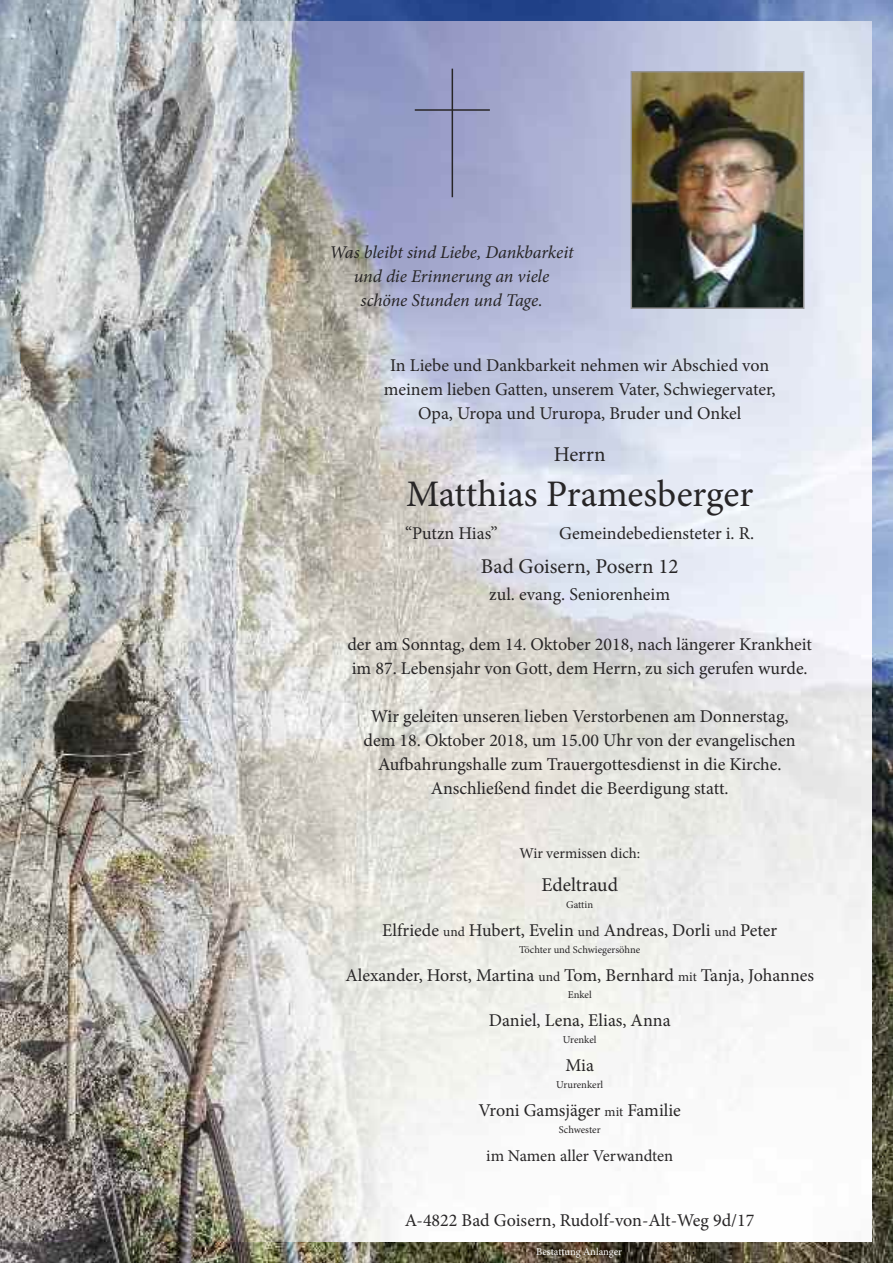
<style>
.page{position:relative;width:893px;height:1263px;background:#fff}
.page>*{position:absolute;margin:0;border:0;box-sizing:border-box;transform-origin:0 0}
.t1{font:37.5px "Minion Pro";color:#272526}
.t2{font:21px "Minion Pro";color:#272526}
.t3{font:19.5px "Minion Pro";color:#272526}
.t4{font:18px/24px "Minion Pro";color:#272526;text-align:center}
.t5{font:italic 18px/24px "Minion Pro";letter-spacing:-.01em;color:#272526;text-align:center}
.t6{font:16.5px "Minion Pro";color:#272526}
.t7{font:15px "Minion Pro";color:#272526}
.t8{font:10.5px "Minion Pro";letter-spacing:-.005em;color:#272526}
.t9{font:10.5px "Minion Pro";letter-spacing:-.005em;color:#fff}
.s1{font-size:13.5px}
</style>
<div class="page">
<img style="left:0;top:0;width:893px;height:1263px">
<img style="left:21px;top:21px;width:851px;height:1221px">
<img style="left:634px;top:74px;width:167px;height:232px">
<div style="left:631px;top:71px;width:173px;height:238px;border:2px solid #939293"></div>
<hr style="left:452px;top:69px;width:1px;height:128px;background:#272526">
<hr style="left:415px;top:109px;width:75px;height:2px;background:#272526">
<p class="t5" style="left:330px;top:242px;width:246px">Was bleibt sind Liebe, Dankbarkeit und die Erinnerung an viele schöne Stunden und Tage.</p>
<p class="t4" style="left:384px;top:355px;width:393px">In Liebe und Dankbarkeit nehmen wir Abschied von meinem lieben Gatten, unserem Vater, Schwiegervater,<br>Opa, Uropa und Ururopa, Bruder und Onkel</p>
<p class="t2" style="left:554px;top:446px;width:53px">Herrn</p>
<h1 class="t1" style="left:406px;top:479px;width:349px">Matthias Pramesberger</h1>
<p class="t4" style="left:405px;top:523px;width:94px">“Putzn Hias”</p>
<p class="t4" style="left:559px;top:523px;width:197px">Gemeindebediensteter i. R.</p>
<p class="t2" style="left:481px;top:558px;width:199px">Bad Goisern, Posern 12</p>
<p class="t4" style="left:489px;top:584px;width:182px">zul. evang. Seniorenheim</p>
<p class="t4" style="left:347px;top:634px;width:466px;text-align:left">der am Sonntag, dem 14. Oktober 2018, nach längerer Krankheit im 87. Lebensjahr von Gott, dem Herrn, zu sich gerufen wurde.</p>
<p class="t4" style="left:364px;top:706px;width:434px">Wir geleiten unseren lieben Verstorbenen am Donnerstag, dem 18. Oktober 2018, um 15.00 Uhr von der evangelischen Aufbahrungshalle zum Trauergottesdienst in die Kirche.<br>Anschließend findet die Beerdigung statt.</p>
<p class="t7" style="left:519px;top:848px;width:122px">Wir vermissen dich:</p>
<p class="t3" style="left:541px;top:877px;width:78px">Edeltraud</p>
<p class="t8" style="left:566px;top:900px;width:28px">Gattin</p>
<p class="t4" style="left:382px;top:920px;width:396px">Elfriede <span class="s1">und</span> Hubert, Evelin <span class="s1">und</span> Andreas, Dorli <span class="s1">und</span> Peter</p>
<p class="t8" style="left:519px;top:945px;width:123px">Töchter und Schwiegersöhne</p>
<p class="t4" style="left:345px;top:965px;width:470px">Alexander, Horst, Martina <span class="s1">und</span> Tom, Bernhard <span class="s1">mit</span> Tanja, Johannes</p>
<p class="t8" style="left:568px;top:990px;width:25px">Enkel</p>
<p class="t4" style="left:489px;top:1010px;width:183px">Daniel, Lena, Elias, Anna</p>
<p class="t8" style="left:563px;top:1035px;width:35px">Urenkel</p>
<p class="t4" style="left:565px;top:1055px;width:30px">Mia</p>
<p class="t8" style="left:556px;top:1080px;width:48px">Ururenkerl</p>
<p class="t4" style="left:478px;top:1100px;width:204px">Vroni Gamsjäger <span class="s1">mit</span> Familie</p>
<p class="t8" style="left:559px;top:1125px;width:43px">Schwester</p>
<p class="t6" style="left:486px;top:1150px;width:188px">im Namen aller Verwandten</p>
<p class="t4" style="left:405px;top:1210px;width:351px">A-4822 Bad Goisern, Rudolf-von-Alt-Weg 9d/17</p>
<p class="t9" style="left:536px;top:1247px;width:88px">Bestattung Anlanger</p>
</div>
